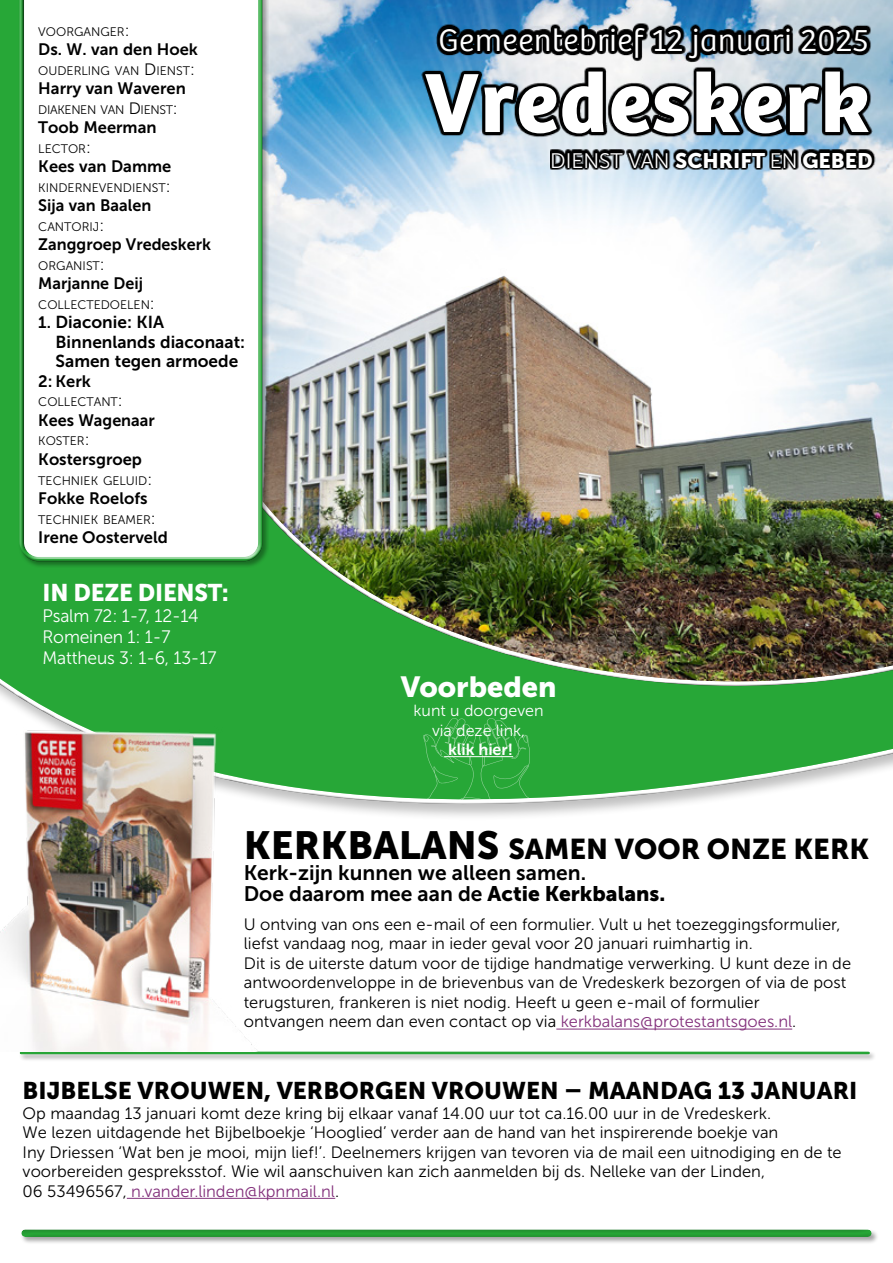
<style>
.page{position:relative;width:893px;height:1263px;background:#fff}
.page>*{position:absolute;margin:0;border:0;box-sizing:border-box;transform-origin:0 0}
.t1{font:700 87px "Bree";letter-spacing:.02em;color:#fff}
.t2{font:300 32.4px "Bree";letter-spacing:.02em;color:#fff}
.t3{font:28.95px "Museo Sans 900";color:#fff}
.t4{font:28.5px "Museo Sans 900";color:#000}
.t5{font:24px "Museo Sans 900";color:#000}
.t6{font:24px "Museo Sans 900";letter-spacing:-.01em;color:#fff}
.t7{font:21px/21px "Museo Sans 700";color:#000}
.t8{font:21px "Museo Sans 900";color:#fff}
.t9{font:18px/21px "Museo Sans 300";letter-spacing:-.01em;color:#fff}
.t10{font:17.25px/19.5px "Museo Sans 700";color:#000}
.t11{font:16.5px/19.5px "Museo Sans 300";color:#000}
.t12{font:16.5px "Museo Sans 700";color:#000}
.t13{font:16.05px/19.4px "Museo Sans 300";color:#fff;text-align:center}
.t14{font:16.05px "Museo Sans 700";color:#fff}
.t15{font:12.3px "Museo Sans 300";color:#000}
.t16{font:12.3px "Museo Sans 300";letter-spacing:-.025em;color:#000}
.s1{font-size:16.5px}
.s2{font-family:"Museo Sans 300"}
.s3{font-size:39px}
.s4{font-family:"Museo Sans 900"}
.s5{color:#83317c}
</style>
<div class="page">
<div style="left:0;top:0;width:893px;height:805px;background:#000;opacity:.75"></div>
<div style="left:19px;top:0;width:248px;height:562px;background:#fff"></div>
<svg style="left:401px;top:717px;width:155px;height:85px;background:#35ac44"></svg>
<svg style="left:421px;top:23px;width:452px;height:114px;background:#46525a"></svg>
<div style="left:20px;top:1228px;width:858px;height:16px;background:#000;opacity:.35"></div>
<div style="left:9px;top:1218px;width:876px;height:21px;background:#000;opacity:.5"></div>
<hr style="left:444px;top:756px;width:69px;height:1px;background:#fff">
<hr style="left:556px;top:1029px;width:236px;height:1px;background:#83317c">
<div style="left:18px;top:1050px;width:859px;height:12px;background:#000;opacity:.35"></div>
<div style="left:7px;top:1038px;width:875px;height:17px;background:#000;opacity:.5"></div>
<hr style="left:127px;top:1198px;width:208px;height:1px;background:#83317c">
<svg style="left:550px;top:149px;width:325px;height:21px;background:#272c2f"></svg>
<img style="left:0;top:701px;width:396px;height:350px">
<p class="t15" style="left:38px;top:25px;width:93px">VOORGANGER<span class="s1">:</span></p>
<p class="t12" style="left:38px;top:41px;width:161px">Ds. W. van den Hoek</p>
<p class="t15" style="left:38px;top:64px;width:158px">OUDERLING VAN <span class="s1">D</span>IENST<span class="s1">:</span></p>
<p class="t12" style="left:38px;top:80px;width:149px">Harry van Waveren</p>
<p class="t16" style="left:38px;top:103px;width:141px">DIAKENEN VAN <span class="s1">D</span>IENST<span class="s1">:</span></p>
<p class="t12" style="left:38px;top:119px;width:120px">Toob Meerman</p>
<p class="t15" style="left:38px;top:142px;width:54px">LECTOR<span class="s1">:</span></p>
<p class="t12" style="left:38px;top:158px;width:134px">Kees van Damme</p>
<p class="t15" style="left:38px;top:181px;width:134px">KINDERNEVENDIENST<span class="s1">:</span></p>
<p class="t12" style="left:38px;top:197px;width:114px">Sija van Baalen</p>
<p class="t15" style="left:38px;top:220px;width:67px">CANTORIJ<span class="s1">:</span></p>
<p class="t12" style="left:38px;top:236px;width:174px">Zanggroep Vredeskerk</p>
<p class="t15" style="left:38px;top:259px;width:68px">ORGANIST<span class="s1">:</span></p>
<p class="t12" style="left:38px;top:275px;width:106px">Marjanne Deij</p>
<p class="t15" style="left:38px;top:298px;width:118px">COLLECTEDOELEN<span class="s1">:</span></p>
<p class="t10" style="left:56px;top:313px;width:191px;text-indent:-17px"><span class="s1">1.</span> Diaconie: KIA<br>Binnenlands diaconaat:<br>Samen tegen armoede</p>
<p class="t12" style="left:38px;top:372px;width:54px">2: Kerk</p>
<p class="t15" style="left:38px;top:396px;width:86px">COLLECTANT<span class="s1">:</span></p>
<p class="t12" style="left:38px;top:411px;width:118px">Kees Wagenaar</p>
<p class="t15" style="left:38px;top:435px;width:53px">KOSTER<span class="s1">:</span></p>
<p class="t12" style="left:38px;top:450px;width:105px">Kostersgroep</p>
<p class="t15" style="left:38px;top:474px;width:115px">TECHNIEK GELUID<span class="s1">:</span></p>
<p class="t12" style="left:38px;top:489px;width:111px">Fokke Roelofs</p>
<p class="t15" style="left:38px;top:513px;width:119px">TECHNIEK BEAMER<span class="s1">:</span></p>
<p class="t12" style="left:38px;top:528px;width:131px">Irene Oosterveld</p>
<h3 class="t6" style="left:43px;top:578px;width:188px">IN DEZE DIENST:</h3>
<p class="t9" style="left:43px;top:605px;width:175px">Psalm 72: 1-7, 12-14<br>Romeinen 1: 1-7<br>Mattheus 3: 1-6, 13-17</p>
<h2 class="t2" style="left:439px;top:16px;width:432px">Gemeentebrief 12 januari 2025</h2>
<h1 class="t1" style="left:425px;top:34px;width:445px">Vredeskerk</h1>
<p class="t8" style="left:550px;top:148px;width:324px"><span class="s2">DIENST VAN</span> SCHRIFT <span class="s2">EN</span> GEBED</p>
<h3 class="t3" style="left:401px;top:670px;width:157px">Voorbeden</h3>
<p class="t13" style="left:414px;top:701px;width:132px">kunt u doorgeven via deze link,</p>
<p class="t14" style="left:448px;top:740px;width:67px">klik hier!</p>
<h3 class="t4" style="left:244px;top:833px;width:627px"><span class="s3">KERKBALANS</span> SAMEN VOOR ONZE KERK</h3>
<p class="t7" style="left:244px;top:863px;width:423px">Kerk-zijn kunnen we alleen samen.<br>Doe daarom mee aan de <span class="s4">Actie Kerkbalans.</span></p>
<p class="t11" style="left:244px;top:914px;width:609px">U ontving van ons een e-mail of een formulier. Vult u het toezeggingsformulier, liefst vandaag nog, maar in ieder geval voor 20 januari ruimhartig in.<br>Dit is de uiterste datum voor de tijdige handmatige verwerking. U kunt deze in de antwoordenveloppe in de brievenbus van de Vredeskerk bezorgen of via de post terugsturen, frankeren is niet nodig. Heeft u geen e-mail of formulier<br>ontvangen neem dan even contact op via <span class="s5">kerkbalans@protestantsgoes.nl</span>.</p>
<h3 class="t5" style="left:23px;top:1077px;width:836px">BIJBELSE VROUWEN, VERBORGEN VROUWEN – MAANDAG 13 JANUARI</h3>
<p class="t11" style="left:23px;top:1103px;width:820px">Op maandag 13 januari komt deze kring bij elkaar vanaf 14.00 uur tot ca.16.00 uur in de Vredeskerk.<br>We lezen uitdagende het Bijbelboekje ‘Hooglied’ verder aan de hand van het inspirerende boekje van<br>Iny Driessen ‘Wat ben je mooi, mijn lief!’. Deelnemers krijgen van tevoren via de mail een uitnodiging en de te voorbereiden gespreksstof. Wie wil aanschuiven kan zich aanmelden bij ds. Nelleke van der Linden,<br>06 53496567, <span class="s5">n.vander.linden@kpnmail.nl</span>.</p>
</div>
